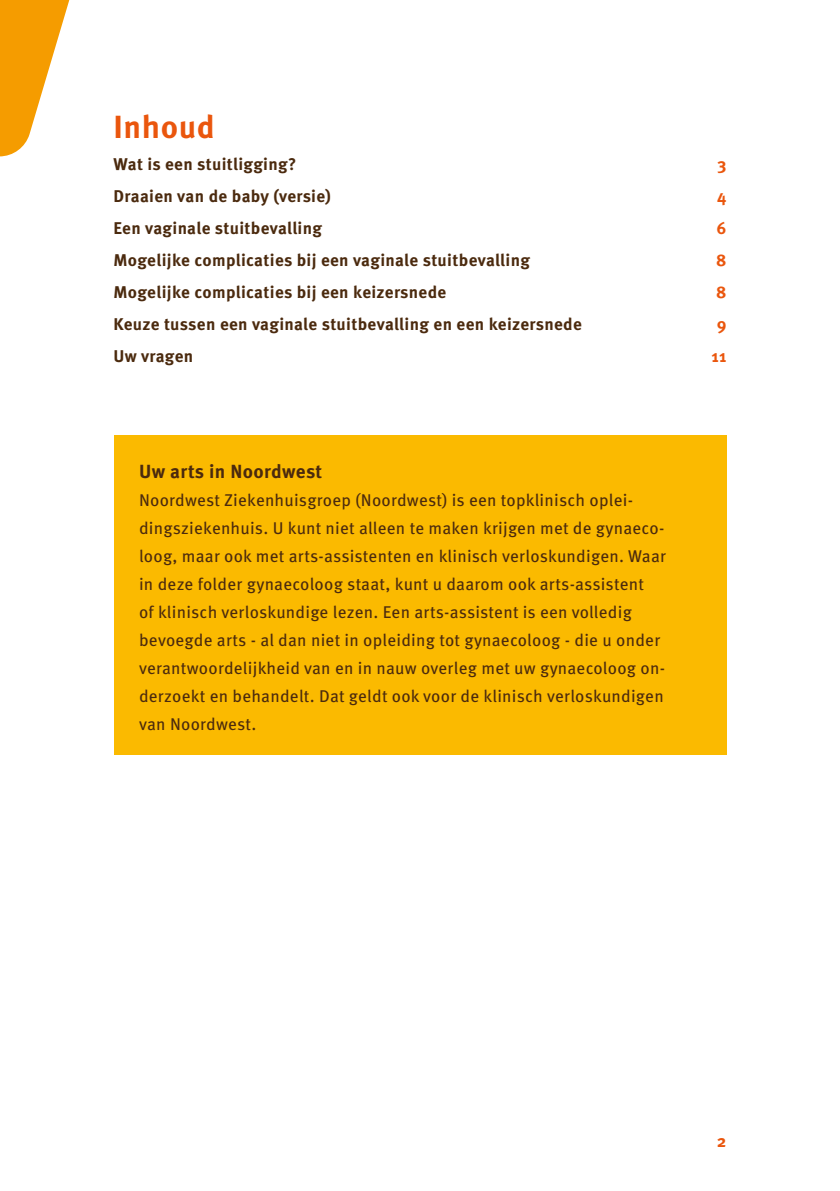
<style>
.page{position:relative;width:840px;height:1191px;background:#fff}
.page>*{position:absolute;margin:0;border:0;box-sizing:border-box;transform-origin:0 0}
.t1{font:700 32px "Meta Pro";letter-spacing:.02em;color:#ea560d}
.t2{font:700 19px "Meta Pro";letter-spacing:.02em;color:#4b2a0e}
.t3{font:17px/28px "Meta Pro";letter-spacing:.015em;color:#4b2a0e}
.t4{font:700 17px "Meta Pro";letter-spacing:.02em;color:#4b2a0e}
.t5{font:700 17px "Meta Pro";color:#ea560d}
</style>
<div class="page">
<svg style="left:0;top:0;width:70px;height:156px"></svg>
<div style="left:113px;top:436px;width:613px;height:319px;background:#fbba00"></div>
<h1 class="t1" style="left:113px;top:101px;width:103px">Inhoud</h1>
<p class="t4" style="left:113px;top:150px;width:184px">Wat is een stuitligging?</p>
<p class="t5" style="left:716px;top:150px;width:11px">3</p>
<p class="t4" style="left:113px;top:182px;width:219px">Draaien van de baby (versie)</p>
<p class="t5" style="left:716px;top:182px;width:11px">4</p>
<p class="t4" style="left:113px;top:214px;width:210px">Een vaginale stuitbevalling</p>
<p class="t5" style="left:716px;top:214px;width:11px">6</p>
<p class="t4" style="left:113px;top:246px;width:418px">Mogelijke complicaties bij een vaginale stuitbevalling</p>
<p class="t5" style="left:715px;top:246px;width:12px">8</p>
<p class="t4" style="left:113px;top:278px;width:334px">Mogelijke complicaties bij een keizersnede</p>
<p class="t5" style="left:715px;top:278px;width:12px">8</p>
<p class="t4" style="left:113px;top:310px;width:469px">Keuze tussen een vaginale stuitbevalling en een keizersnede</p>
<p class="t5" style="left:716px;top:310px;width:11px">9</p>
<p class="t4" style="left:113px;top:342px;width:81px">Uw vragen</p>
<p class="t5" style="left:711px;top:342px;width:17px">11</p>
<p class="t2" style="left:139px;top:456px;width:185px">Uw arts in Noordwest</p>
<p class="t3" style="left:139px;top:484px;width:528px">Noordwest Ziekenhuisgroep (Noordwest) is een topklinisch oplei&shy;dingsziekenhuis. U kunt niet alleen te maken krijgen met de gynaeco&shy;loog, maar ook met arts-assistenten en klinisch verloskundigen. Waar in deze folder gynaecoloog staat, kunt u daarom ook arts-assistent<br>of klinisch verloskundige lezen. Een arts-assistent is een volledig bevoegde arts - al dan niet in opleiding tot gynaecoloog - die u onder verantwoordelijkheid van en in nauw overleg met uw gynaecoloog on&shy;derzoekt en behandelt. Dat geldt ook voor de klinisch verloskundigen van Noordwest.</p>
<p class="t5" style="left:716px;top:1127px;width:11px">2</p>
</div>
